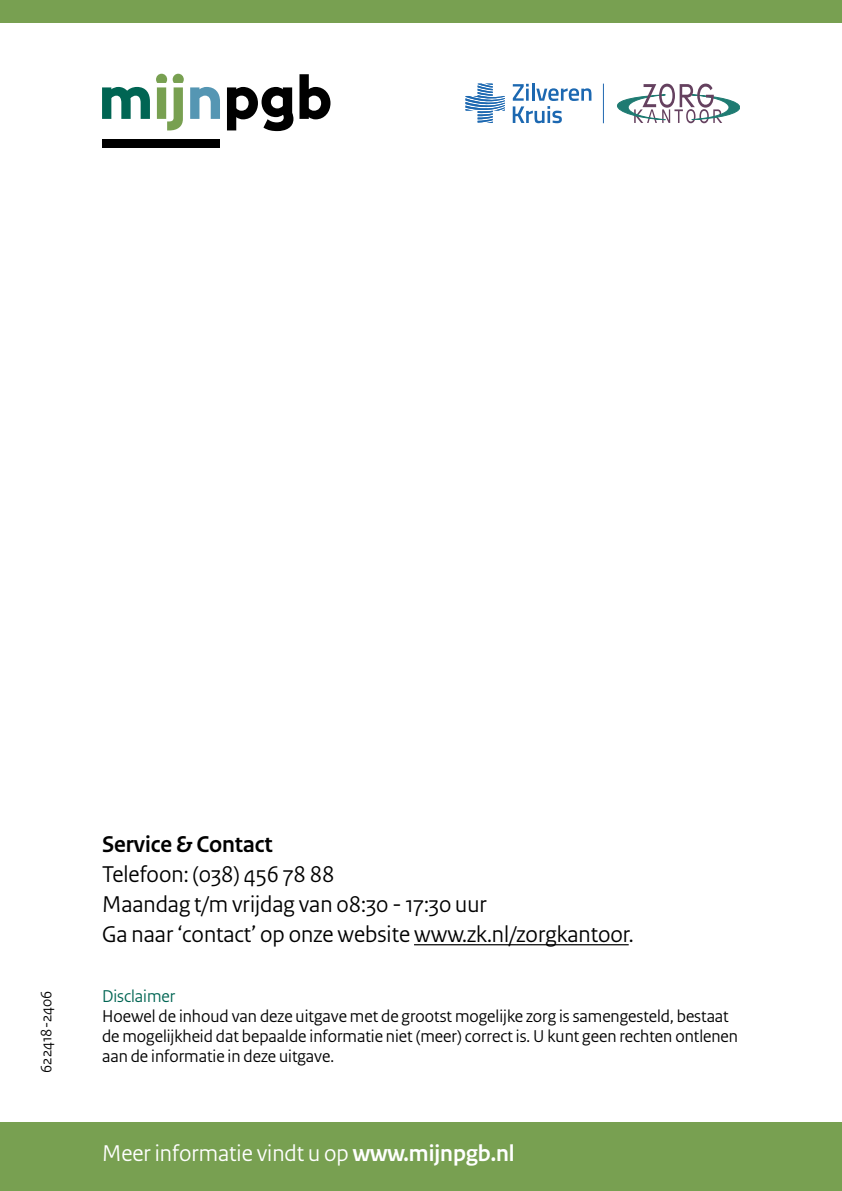
<style>
.page{position:relative;width:842px;height:1191px;background:#fff}
.page>*{position:absolute;margin:0;border:0;box-sizing:border-box;transform-origin:0 0}
.Bodyteksten{font:24px "Rijksoverheid Sans Heading";color:#000}
.Witte_tekst{font:24px "Rijksoverheid Sans Heading";color:#fff}
.Tussenkopje{font:700 24px "Rijksoverheid Sans Heading";color:#000}
.Diclaimer_tekst{font:18px/20px "Rijksoverheid Sans Heading";color:#000}
.Diclaimer_tekst-2{font:18px "Rijksoverheid Sans Heading";color:#006553}
.Demi_nummer{font:16px "Rijksoverheid Sans Heading";color:#000}
.s1{font-weight:700}
</style>
<div class="page">
<div style="left:0;top:1123px;width:842px;height:68px;background:#78a051"></div>
<svg style="left:227px;top:87px;width:66px;height:44px"></svg>
<svg style="left:299px;top:74px;width:31px;height:45px"></svg>
<div style="left:102px;top:139px;width:118px;height:9px;background:#000"></div>
<svg style="left:102px;top:87px;width:48px;height:32px"></svg>
<svg style="left:156px;top:74px;width:28px;height:56px"></svg>
<svg style="left:190px;top:87px;width:30px;height:32px"></svg>
<svg style="left:513px;top:84px;width:78px;height:39px"></svg>
<svg style="left:465px;top:84px;width:40px;height:39px"></svg>
<svg style="left:617px;top:84px;width:123px;height:39px"></svg>
<hr style="left:603px;top:84px;width:1px;height:39px;background:#2067b0">
<hr style="left:414px;top:944px;width:215px;height:1px;background:#000">
<div style="left:0;top:0;width:842px;height:23px;background:#78a051"></div>
<p class="Demi_nummer" style="left:37px;top:1073px;width:84px;rotate:-90deg">622418-2406</p>
<h2 class="Tussenkopje" style="left:102px;top:831px;width:172px">Service &amp; Contact</h2>
<p class="Bodyteksten" style="left:102px;top:860px;width:234px">Telefoon: (038) 456 78 88</p>
<p class="Bodyteksten" style="left:102px;top:890px;width:386px">Maandag t/m vrijdag van 08:30 - 17:30 uur</p>
<p class="Bodyteksten" style="left:102px;top:920px;width:533px">Ga naar ‘contact’ op onze website www.zk.nl/zorgkantoor.</p>
<p class="Diclaimer_tekst-2" style="left:102px;top:986px;width:75px">Disclaimer</p>
<p class="Diclaimer_tekst" style="left:102px;top:1006px;width:637px">Hoewel de inhoud van deze uitgave met de grootst mogelijke zorg is samengesteld, bestaat de mogelijkheid dat bepaalde informatie niet (meer) correct is. U kunt geen rechten ontlenen aan de informatie in deze uitgave.</p>
<p class="Witte_tekst" style="left:102px;top:1139px;width:414px">Meer informatie vindt u op <span class="s1">www.mijnpgb.nl</span></p>
</div>
